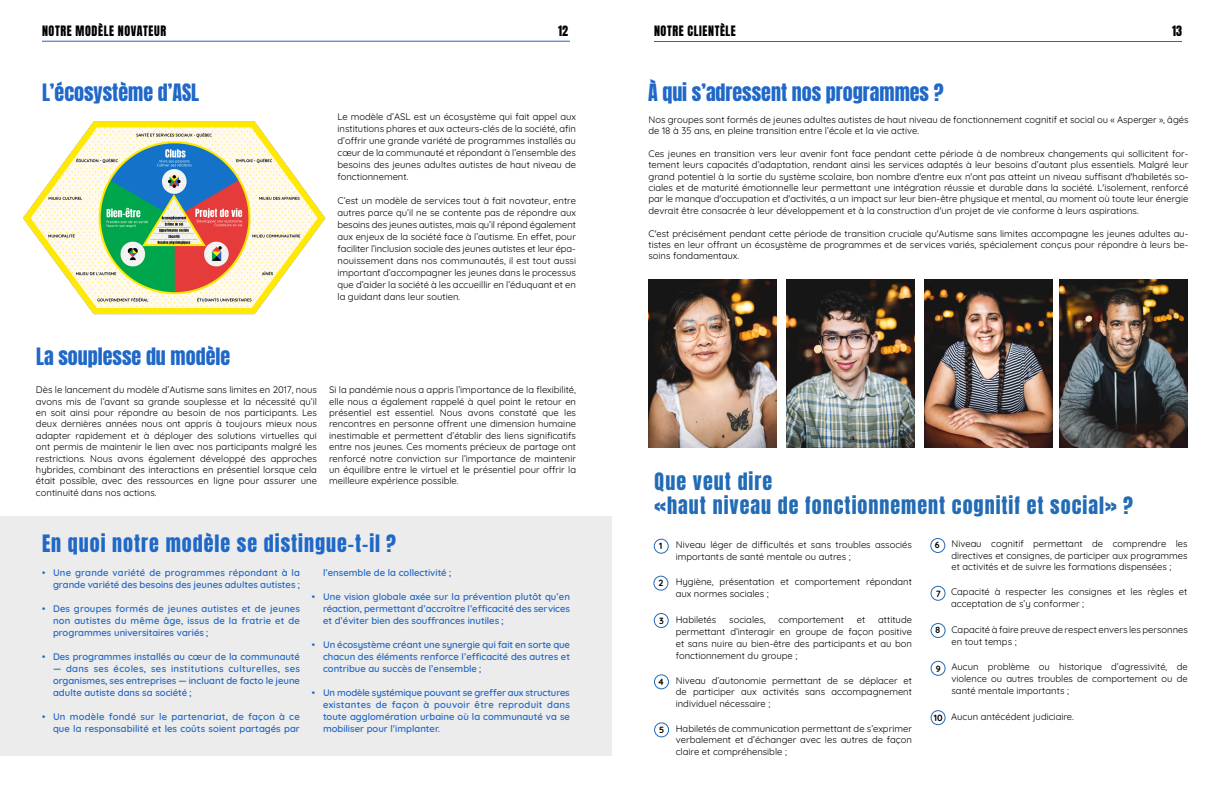
<style>
.page{position:relative;width:1224px;height:792px;background:#fff}
.page>*{position:absolute;margin:0;border:0;box-sizing:border-box;transform-origin:0 0}
.t1{font:20px "Anton";color:#2068c8}
.t2{font:20px/24px "Anton";letter-spacing:.05em;color:#226bb5}
.t3{font:20px "Anton";letter-spacing:.05em;color:#2068c8}
.t4{font:12px "Anton";letter-spacing:.05em;color:#000}
.t5{font:9.5px/11.4px "Quicksand";color:#000;text-align:justify}
.t6{font:600 9.5px/12px "Quicksand";color:#2068c8;text-align:justify}
.t7{font:9.5px/11.4px "Quicksand";color:#000001;text-align:justify}
.t8{font:700 9px "Quicksand";color:#000}
</style>
<div class="page">
<hr style="left:654px;top:41px;width:528px;height:1px;background:#2068c8">
<hr style="left:42px;top:41px;width:528px;height:1px;background:#2068c8">
<div style="left:654px;top:539px;width:15px;height:15px;border:1px solid #226bb5;border-radius:50%"></div>
<div style="left:653px;top:576px;width:15px;height:15px;border:1px solid #226bb5;border-radius:50%"></div>
<div style="left:654px;top:722px;width:15px;height:15px;border:1px solid #226bb5;border-radius:50%"></div>
<div style="left:654px;top:613px;width:15px;height:15px;border:1px solid #226bb5;border-radius:50%"></div>
<div style="left:654px;top:674px;width:15px;height:15px;border:1px solid #226bb5;border-radius:50%"></div>
<div style="left:930px;top:538px;width:15px;height:15px;border:1px solid #226bb5;border-radius:50%"></div>
<div style="left:931px;top:586px;width:15px;height:15px;border:1px solid #226bb5;border-radius:50%"></div>
<div style="left:931px;top:623px;width:15px;height:15px;border:1px solid #226bb5;border-radius:50%"></div>
<div style="left:931px;top:661px;width:15px;height:15px;border:1px solid #226bb5;border-radius:50%"></div>
<div style="left:931px;top:710px;width:15px;height:15px;border:1px solid #226bb5;border-radius:50%"></div>
<div style="left:0;top:516px;width:612px;height:240px;background:#ebeceb"></div>
<img style="left:23px;top:121px;width:303px;height:194px">
<img style="left:648px;top:280px;width:129px;height:168px">
<img style="left:786px;top:280px;width:129px;height:168px">
<img style="left:924px;top:280px;width:129px;height:168px">
<img style="left:1059px;top:280px;width:129px;height:168px">
<p class="t4" style="left:42px;top:25px;width:126px">NOTRE MODÈLE NOVATEUR</p>
<h1 class="t1" style="left:42px;top:82px;width:159px">L’écosystème d’ASL</h1>
<h1 class="t1" style="left:36px;top:347px;width:196px">La souplesse du modèle</h1>
<p class="t4" style="left:654px;top:25px;width:83px">NOTRE CLIENTÈLE</p>
<p class="t4" style="left:558px;top:25px;width:11px">12</p>
<p class="t4" style="left:1172px;top:25px;width:11px">13</p>
<p class="t5" style="left:337px;top:110px;width:240px;line-height:12px">Le modèle d’ASL est un écosystème qui fait appel aux institutions phares et aux acteurs-clés de la société, afin d’offrir une grande variété de programmes installés au cœur de la communauté et répondant à l’ensemble des besoins des jeunes adultes autistes de haut niveau de fonctionnement.</p>
<p class="t5" style="left:338px;top:194px;width:240px;line-height:12px">C’est un modèle de services tout à fait novateur, entre autres parce qu’il ne se contente pas de répondre aux besoins des jeunes autistes, mais qu’il répond également aux enjeux de la société face à l’autisme. En effet, pour faciliter l’inclusion sociale des jeunes autistes et leur épa&shy;nouissement dans nos communautés, il est tout aussi important d’accompagner les jeunes dans le processus que d’aider la société à les accueillir en l’éduquant et en la guidant dans leur soutien.</p>
<h1 class="t1" style="left:648px;top:82px;width:297px">À qui s’adressent nos programmes ?</h1>
<p class="t5" style="left:648px;top:112px;width:542px">Nos groupes sont formés de jeunes adultes autistes de haut niveau de fonctionnement cognitif et social ou « Asperger », âgés de 18 à 35 ans, en pleine transition entre l’école et la vie active.</p>
<p class="t5" style="left:648px;top:147px;width:542px">Ces jeunes en transition vers leur avenir font face pendant cette période à de nombreux changements qui sollicitent for&shy;tement leurs capacités d’adaptation, rendant ainsi les services adaptés à leur besoins d’autant plus essentiels. Malgré leur grand potentiel à la sortie du système scolaire, bon nombre d'entre eux n'ont pas atteint un niveau suffisant d'habiletés so&shy;ciales et de maturité émotionnelle leur permettant une intégration réussie et durable dans la société. L'isolement, renforcé par le manque d'occupation et d'activités, a un impact sur leur bien-être physique et mental, au moment où toute leur énergie devrait être consacrée à leur développement et à la construction d'un projet de vie conforme à leurs aspirations.</p>
<p class="t5" style="left:648px;top:226px;width:542px">C'est précisément pendant cette période de transition cruciale qu'Autisme sans limites accompagne les jeunes adultes au&shy;tistes en leur offrant un écosystème de programmes et de services variés, spécialement conçus pour répondre à leurs be&shy;soins fondamentaux.</p>
<p class="t5" style="left:36px;top:383px;width:283px">Dès le lancement du modèle d’Autisme sans limites en 2017, nous avons mis de l’avant sa grande souplesse et la nécessité qu’il en soit ainsi pour répondre au besoin de nos participants. Les deux dernières années nous ont appris à toujours mieux nous adapter rapidement et à déployer des solutions virtuelles qui ont permis de maintenir le lien avec nos participants malgré les restrictions. Nous avons également développé des approches hybrides, combinant des interactions en présentiel lorsque cela était possible, avec des ressources en ligne pour assurer une continuité dans nos actions.</p>
<p class="t5" style="left:329px;top:383px;width:248px">Si la pandémie nous a appris l’importance de la flexibilité, elle nous a également rappelé à quel point le retour en présentiel est essentiel. Nous avons constaté que les rencontres en personne offrent une dimension humaine inestimable et permettent d’établir des liens significatifs entre nos jeunes. Ces moments précieux de partage ont renforcé notre conviction sur l’importance de maintenir un équilibre entre le virtuel et le présentiel pour offrir la meilleure expérience possible.</p>
<h1 class="t3" style="left:42px;top:533px;width:356px">En quoi notre modèle se distingue-t-il ?</h1>
<p class="t6" style="left:42px;top:566px;width:260px;text-align:right">• Une grande variété de programmes répondant à la grande variété des besoins des jeunes adultes autistes ;</p>
<p class="t6" style="left:53px;top:602px;width:248px;text-indent:-11px">• Des groupes formés de jeunes autistes et de jeunes non autistes du même âge, issus de la fratrie et de programmes universitaires variés ;</p>
<p class="t6" style="left:42px;top:650px;width:260px">• Des programmes installés au cœur de la communauté</p>
<p class="t6" style="left:53px;top:662px;width:249px">— dans ses écoles, ses institutions culturelles, ses organismes, ses entreprises — incluant de facto le jeune adulte autiste dans sa société ;</p>
<p class="t6" style="left:42px;top:710px;width:259px;text-align:right">• Un modèle fondé sur le partenariat, de façon à ce que la responsabilité et les coûts soient partagés par</p>
<p class="t6" style="left:323px;top:566px;width:130px">l’ensemble de la collectivité ;</p>
<p class="t6" style="left:323px;top:590px;width:249px;text-indent:-11px">• Une vision globale axée sur la prévention plutôt qu’en réaction, permettant d’accroître l’efficacité des services et d’éviter bien des souffrances inutiles ;</p>
<p class="t6" style="left:323px;top:638px;width:249px;text-indent:-11px">• Un écosystème créant une synergie qui fait en sorte que chacun des éléments renforce l’efficacité des autres et contribue au succès de l’ensemble ;</p>
<p class="t6" style="left:323px;top:686px;width:249px;text-indent:-11px">• Un modèle systémique pouvant se greffer aux structures existantes de façon à pouvoir être reproduit dans toute agglomération urbaine où la communauté va se mobiliser pour l’implanter.</p>
<h1 class="t2" style="left:655px;top:471px;width:480px">Que veut dire<br>«haut niveau de fonctionnement cognitif et social» ?</h1>
<p class="t5" style="left:676px;top:538px;width:238px;line-height:12px">Niveau léger de difficultés et sans troubles associés importants de santé mentale ou autres ;</p>
<p class="t7" style="left:951px;top:537px;width:238px">Niveau cognitif permettant de comprendre les directives et consignes, de participer aux programmes et activités et de suivre les formations dispensées ;</p>
<p class="t8" style="left:935px;top:538px;width:6px">6</p>
<p class="t8" style="left:659px;top:539px;width:5px">1</p>
<p class="t8" style="left:658px;top:576px;width:6px">2</p>
<p class="t8" style="left:659px;top:613px;width:6px">3</p>
<p class="t8" style="left:658px;top:675px;width:8px">4</p>
<p class="t8" style="left:659px;top:723px;width:7px">5</p>
<p class="t5" style="left:676px;top:575px;width:238px;line-height:12px">Hygiène, présentation et comportement répondant aux normes sociales ;</p>
<p class="t5" style="left:676px;top:612px;width:42px">Habiletés</p>
<p class="t5" style="left:729px;top:612px;width:38px">sociales,</p>
<p class="t5" style="left:779px;top:612px;width:67px">comportement</p>
<p class="t5" style="left:857px;top:612px;width:10px">et</p>
<p class="t5" style="left:676px;top:612px;width:238px;line-height:12px;text-indent:202px">attitude permettant d’interagir en groupe de façon positive et sans nuire au bien-être des participants et au bon fonctionnement du groupe ;</p>
<p class="t7" style="left:676px;top:674px;width:238px">Niveau d’autonomie permettant de se déplacer et de participer aux activités sans accompagnement individuel nécessaire ;</p>
<p class="t7" style="left:676px;top:722px;width:238px">Habiletés de communication permettant de s’exprimer verbalement et d’échanger avec les autres de façon claire et compréhensible ;</p>
<p class="t8" style="left:936px;top:587px;width:7px">7</p>
<p class="t8" style="left:935px;top:623px;width:7px">8</p>
<p class="t8" style="left:936px;top:662px;width:6px">9</p>
<p class="t8" style="left:934px;top:711px;width:10px">10</p>
<p class="t7" style="left:951px;top:585px;width:238px">Capacité à respecter les consignes et les règles et acceptation de s’y conformer ;</p>
<p class="t5" style="left:951px;top:622px;width:238px;line-height:12px">Capacité à faire preuve de respect envers les personnes en tout temps ;</p>
<p class="t5" style="left:951px;top:660px;width:238px;line-height:12px">Aucun problème ou historique d’agressivité, de violence ou autres troubles de comportement ou de santé mentale importants ;</p>
<p class="t7" style="left:951px;top:710px;width:124px">Aucun antécédent judiciaire.</p>
</div>
